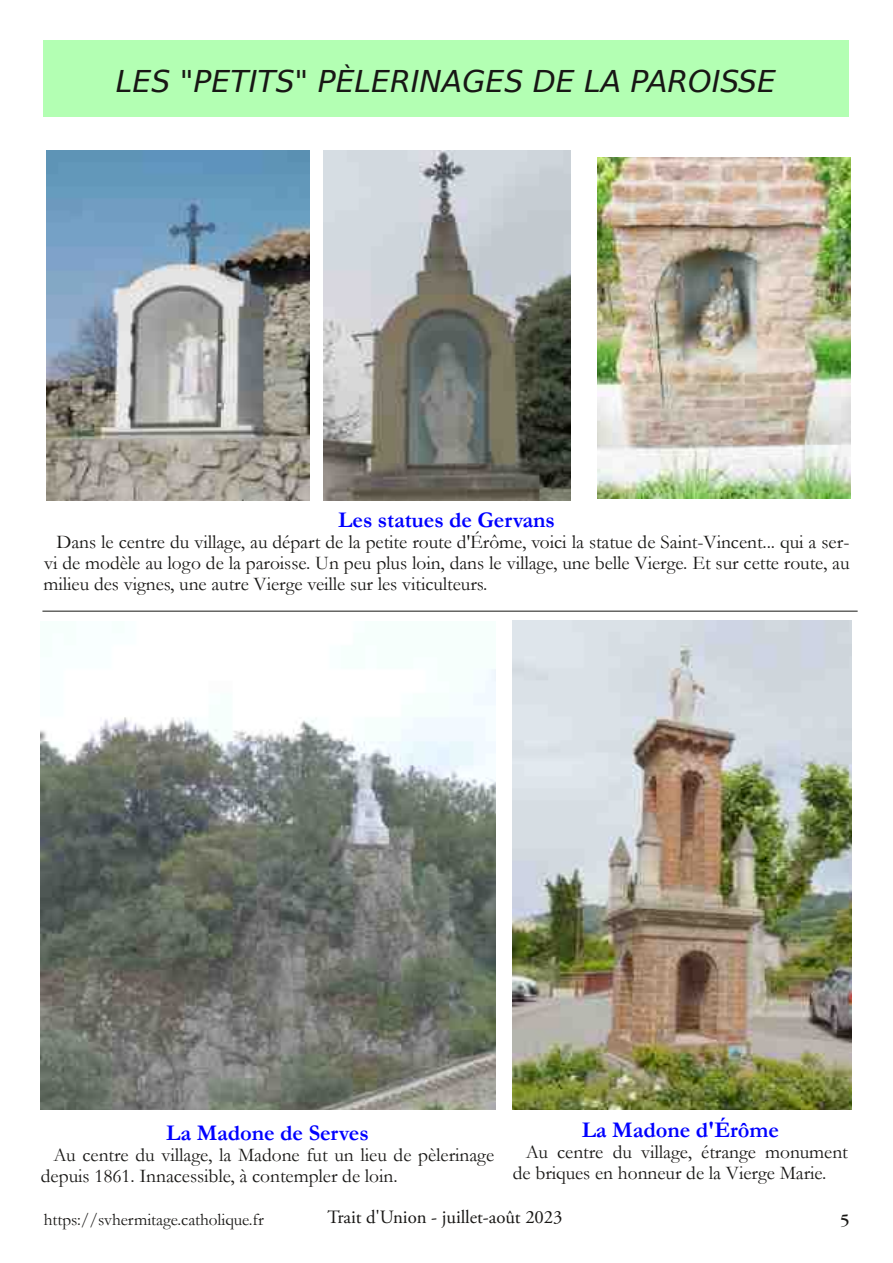
<style>
.page{position:relative;width:893px;height:1263px;background:#fff}
.page>*{position:absolute;margin:0;border:0;box-sizing:border-box;transform-origin:0 0}
.t1{font:italic 30px "DejaVu Sans";letter-spacing:-.005em;color:#181715}
.t2{font:700 22.5px "Garamond";letter-spacing:-.005em;color:#00f}
.t3{font:19.5px/21px "Garamond";color:#181715}
.t4{font:18.75px "Adobe Garamond Pro";letter-spacing:-.005em;color:#181715}
.t5{font:18px "Garamond";color:#181715}
.t6{font:17.25px "Garamond";letter-spacing:-.005em;color:#181715}
</style>
<div class="page">
<div style="left:44px;top:40px;width:805px;height:76px;background:#b3ffb3"></div>
<img style="left:512px;top:621px;width:339px;height:489px">
<img style="left:47px;top:151px;width:262px;height:349px">
<img style="left:323px;top:151px;width:248px;height:349px">
<img style="left:597px;top:158px;width:253px;height:341px">
<img style="left:41px;top:669px;width:454px;height:441px">
<hr style="left:42px;top:611px;width:816px;height:1px;background:#181715">
<h1 class="t1" style="left:116px;top:64px;width:662px">LES "PETITS" PÈLERINAGES DE LA PAROISSE</h1>
<p class="t2" style="left:338px;top:508px;width:218px">Les statues de Gervans</p>
<p class="t3" style="left:44px;top:532px;width:807px;text-align:justify;text-indent:13px">Dans le centre du village, au départ de la petite route d'Érôme, voici la statue de Saint-Vincent... qui a ser&shy;vi de modèle au logo de la paroisse. Un peu plus loin, dans le village, une belle Vierge. Et sur cette route, au milieu des vignes, une autre Vierge veille sur les viticulteurs.</p>
<p class="t2" style="left:166px;top:1120px;width:204px">La Madone de Serves</p>
<p class="t3" style="left:41px;top:1144px;width:455px;text-indent:13px">Au centre du village, la Madone fut un lieu de pèlerinage depuis 1861. Innacessible, à contempler de loin.</p>
<p class="t2" style="left:582px;top:1118px;width:199px">La Madone d'Érôme</p>
<p class="t3" style="left:513px;top:1142px;width:336px;text-indent:13px">Au centre du village, étrange monument de briques en honneur de la Vierge Marie.</p>
<p class="t6" style="left:44px;top:1210px;width:222px">https://svhermitage.catholique.fr</p>
<p class="t4" style="left:328px;top:1209px;width:236px">Trait d'Union - juillet-août 2023</p>
<p class="t5" style="left:840px;top:1211px;width:11px">5</p>
</div>
